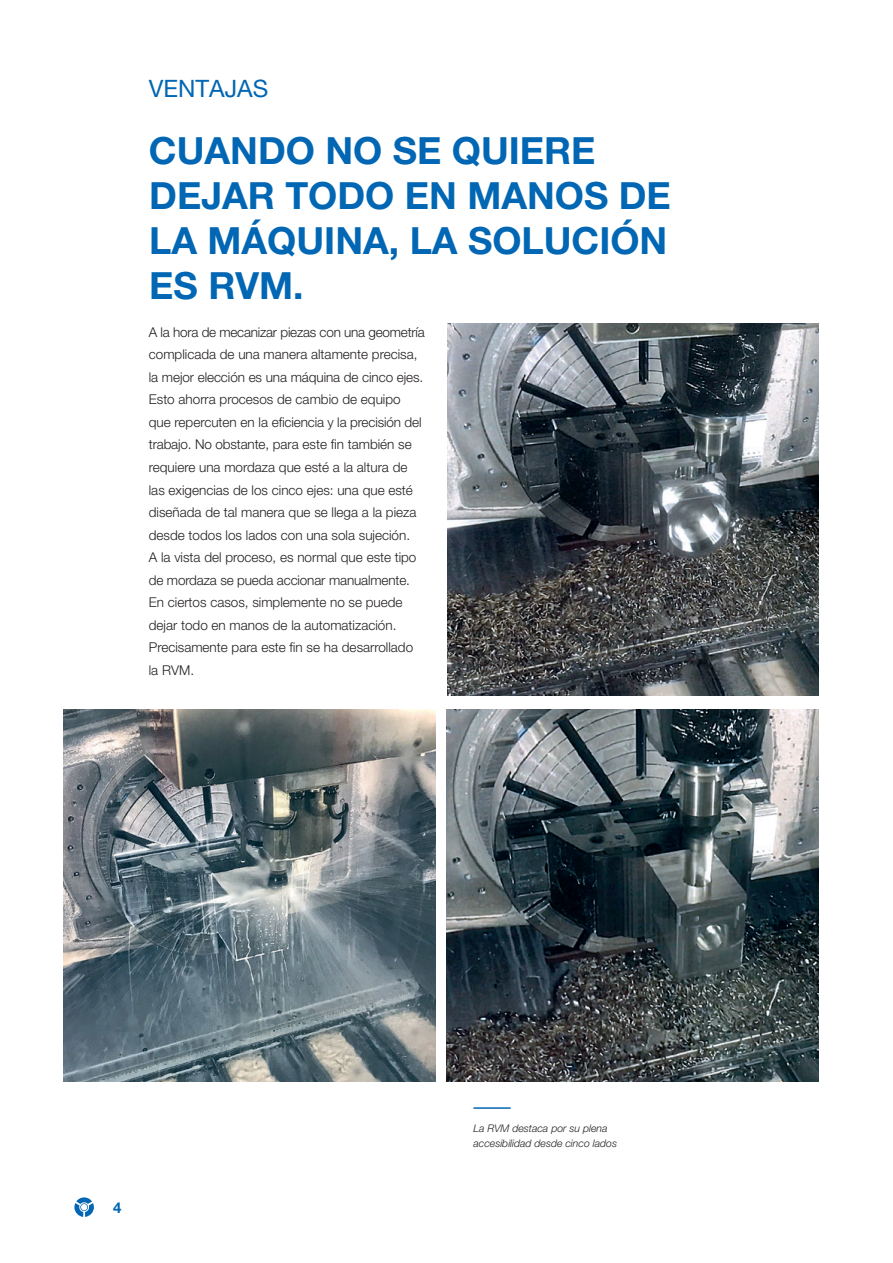
<style>
.page{position:relative;width:893px;height:1263px;background:#fff}
.page>*{position:absolute;margin:0;border:0;box-sizing:border-box;transform-origin:0 0}
.t1{font:700 37.5px/45px "Helvetica Neue LT Pro";color:#0166b3}
.t2{font:24px "Helvetica Neue LT Pro";color:#0166b3}
.t3{font:700 15px "Helvetica Neue LT Pro";color:#0166b3}
.t4{font:300 13.5px/22.5px "Helvetica Neue LT Pro";color:#231f20}
.t5{font:italic 300 10.5px/15px "Helvetica Neue LT Pro";color:#231f20}
</style>
<div class="page">
<svg style="left:74px;top:1197px;width:20px;height:20px"></svg>
<img style="left:446px;top:709px;width:373px;height:373px">
<img style="left:64px;top:709px;width:372px;height:373px">
<hr style="left:473px;top:1107px;width:38px;height:2px;background:#0166b3">
<img style="left:447px;top:323px;width:372px;height:372px">
<h2 class="t2" style="left:149px;top:74px;width:121px">VENTAJAS</h2>
<h1 class="t1" style="left:149px;top:128px;width:523px">CUANDO NO SE QUIERE<br>DEJAR TODO EN MANOS DE<br>LA MÁQUINA, LA SOLUCIÓN<br>ES RVM.</h1>
<p class="t4" style="left:149px;top:321px;width:277px">A la hora de mecanizar piezas con una geometría complicada de una manera altamente precisa, la mejor elección es una máquina de cinco ejes.<br>Esto ahorra procesos de cambio de equipo que repercuten en la eficiencia y la precisión del trabajo. No obstante, para este fin también se requiere una mordaza que esté a la altura de las exigencias de los cinco ejes: una que esté diseñada de tal manera que se llega a la pieza desde todos los lados con una sola sujeción.<br>A la vista del proceso, es normal que este tipo de mordaza se pueda accionar manualmente.<br>En ciertos casos, simplemente no se puede dejar todo en manos de la automatización.<br>Precisamente para este fin se ha desarrollado la RVM.</p>
<p class="t3" style="left:113px;top:1198px;width:10px">4</p>
<p class="t5" style="left:473px;top:1121px;width:145px">La RVM destaca por su plena accesibilidad desde cinco lados</p>
</div>
